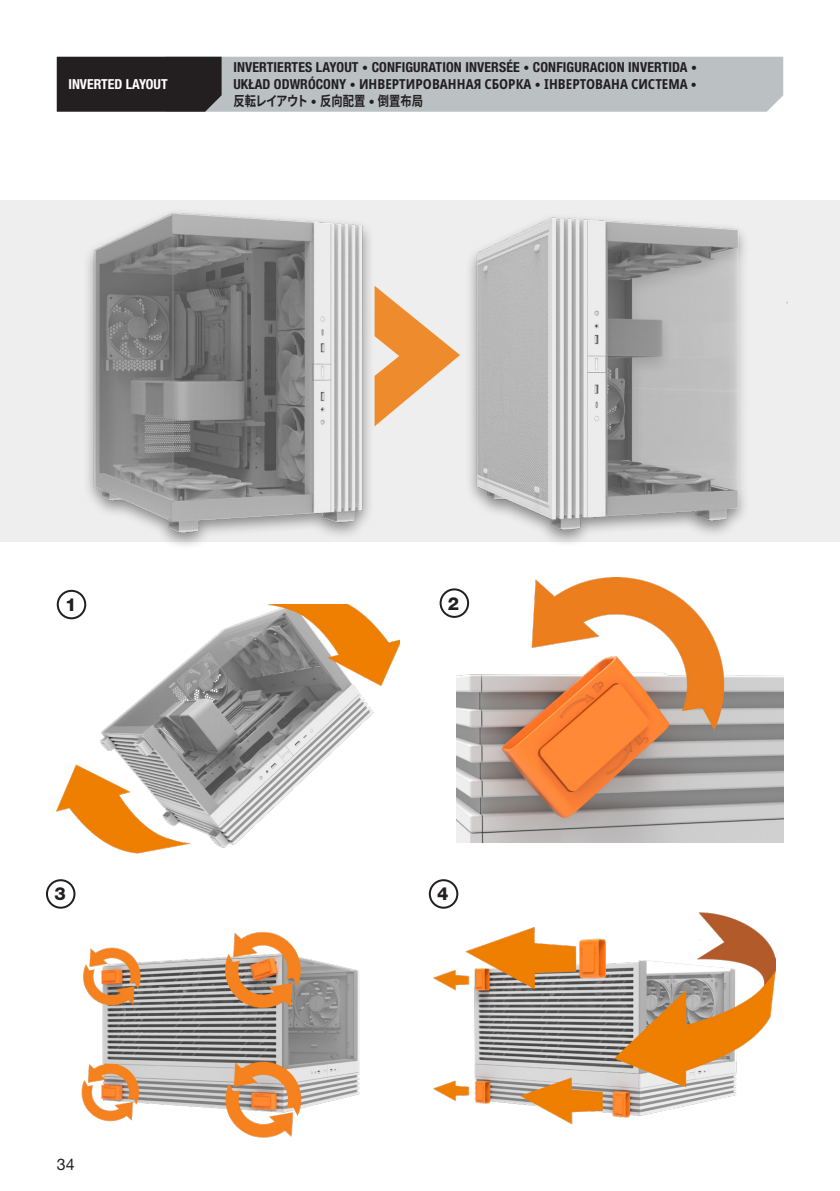
<style>
.page{position:relative;width:840px;height:1191px;background:#fff}
.page>*{position:absolute;margin:0;border:0;box-sizing:border-box;transform-origin:0 0}
.t1{font:800 18px "Helvetica Neue LT Pro";color:#231f20}
.t2{font:16px "Helvetica Neue LT Pro";color:#231f20}
.t3{font:700 condensed 13.8px "Helvetica Neue LT Pro";letter-spacing:.01em;color:#231f20}
.t4{font:700 condensed 13.8px "Noto Sans";letter-spacing:.005em;color:#231f20}
.t5{font:700 13.8px "Noto Sans CJ Ksc";color:#231f20;scale:.82 1}
.t6{font:700 condensed 13.8px "Helvetica Neue LT Pro";color:#fff}
.s1{font-size:11.8px}
.s2{font-family:"Helvetica Neue LT Pro"}
.s3{font-family:"Helvetica Neue LT Pro";font-size:11.8px}
.s4{font-family:"Noto Sans CJ Kjp"}
.s5{font-family:"Helvetica Neue LT Pro";font-stretch:condensed;font-size:11.8px}
</style>
<div class="page">
<div style="left:0;top:201px;width:839px;height:341px;background:#eeeeef"></div>
<svg style="left:377px;top:288px;width:77px;height:137px"></svg>
<img style="left:57px;top:604px;width:342px;height:249px">
<img style="left:456px;top:577px;width:326px;height:265px">
<div style="left:58px;top:591px;width:27px;height:27px;background:#fff;border-radius:50%"></div>
<div style="left:57px;top:590px;width:29px;height:29px;border:2px solid #231f20;border-radius:50%"></div>
<div style="left:440px;top:589px;width:28px;height:28px;background:#fff;border-radius:50%"></div>
<div style="left:439px;top:588px;width:30px;height:30px;border:2px solid #231f20;border-radius:50%"></div>
<div style="left:82px;top:207px;width:292px;height:343px;background:#231f20;opacity:.5"></div>
<img style="left:82px;top:210px;width:295px;height:325px">
<div style="left:464px;top:212px;width:330px;height:335px;background:#231f20;opacity:.5"></div>
<img style="left:454px;top:212px;width:340px;height:328px">
<svg style="left:57px;top:57px;width:725px;height:55px;background:#999c9e"></svg>
<img style="left:81px;top:932px;width:279px;height:206px">
<img style="left:433px;top:905px;width:342px;height:220px">
<div style="left:46px;top:879px;width:29px;height:29px;border:2px solid #231f20;border-radius:50%"></div>
<div style="left:428px;top:879px;width:30px;height:29px;border:2px solid #231f20;border-radius:50%"></div>
<p class="t6" style="left:68px;top:76px;width:101px">INVERTED LAYOUT</p>
<p class="t3" style="left:233px;top:59px;width:465px">INVERTIERTES LAYOUT <span class="s1">•</span> CONFIGURATION INVERSÉE <span class="s1">•</span> CONFIGURACION INVERTIDA <span class="s1">•</span></p>
<p class="t4" style="left:233px;top:74px;width:464px"><span class="s2">UKŁAD ODWRÓCONY</span> <span class="s3">•</span> ИНВЕРТИРОВАННАЯ СБОРКА <span class="s3">•</span> ІНВЕРТОВАНА СИСТЕМА <span class="s3">•</span></p>
<p class="t5" style="left:233px;top:93px;width:233px"><span class="s4">反転レイアウト</span> <span class="s5">•</span> 反向配置 <span class="s5">•</span> 倒置布局</p>
<h1 class="t1" style="left:65px;top:594px;width:13px">1</h1>
<h1 class="t1" style="left:447px;top:592px;width:13px">2</h1>
<h1 class="t1" style="left:54px;top:883px;width:13px">3</h1>
<h1 class="t1" style="left:437px;top:883px;width:13px">4</h1>
<p class="t2" style="left:57px;top:1154px;width:20px">34</p>
</div>
